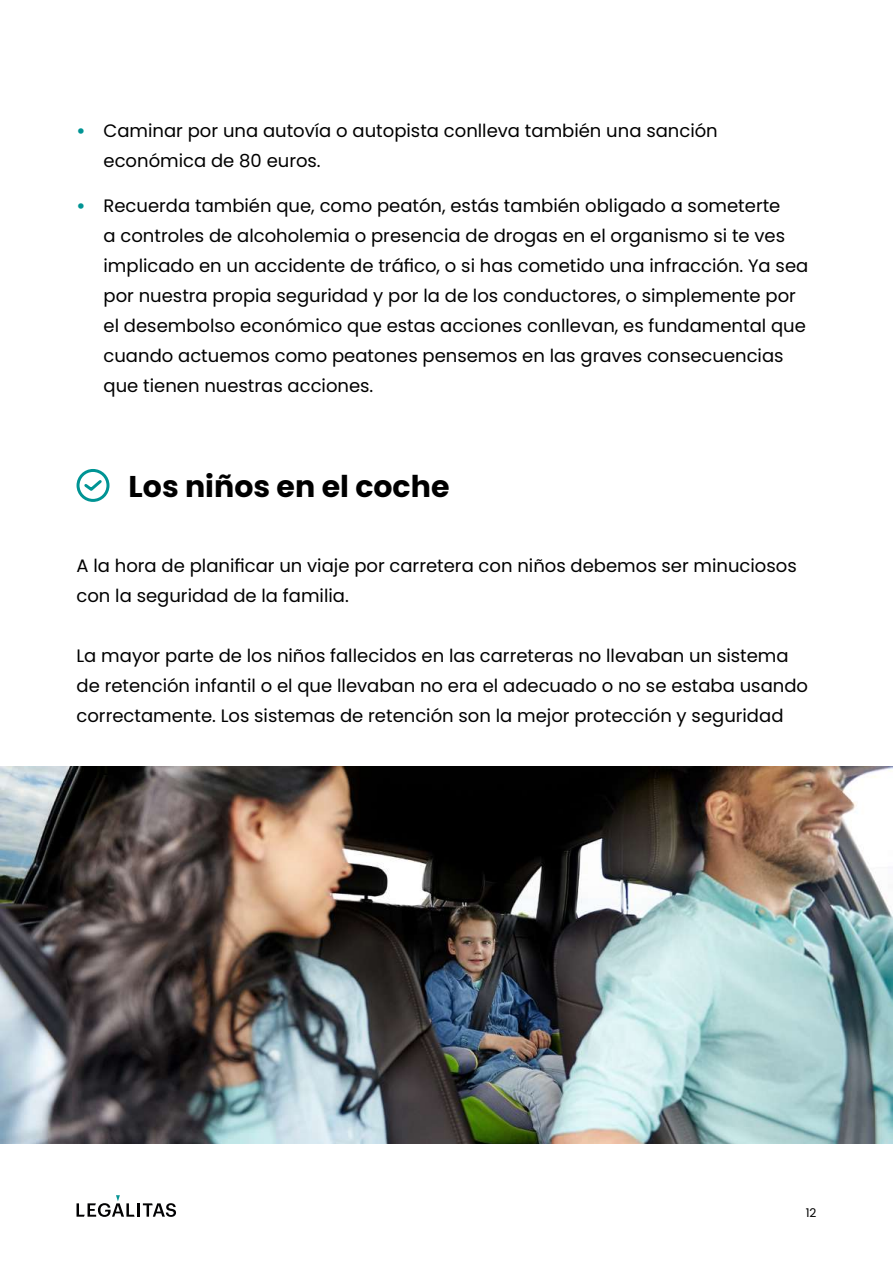
<style>
.page{position:relative;width:893px;height:1263px;background:#fff}
.page>*{position:absolute;margin:0;border:0;box-sizing:border-box;transform-origin:0 0}
.t1{font:700 30px "Poppins";color:#000}
.t2{font:18px/30px "Poppins";color:#000}
.t3{font:12px "Poppins";color:#000}
.s1{font-weight:700;color:#009494}
</style>
<div class="page">
<hr style="left:137px;top:1203px;width:3px;height:14px;background:#020203">
<svg style="left:143px;top:1203px;width:33px;height:14px"></svg>
<svg style="left:77px;top:1195px;width:58px;height:22px"></svg>
<div style="left:77px;top:469px;width:32px;height:33px;border:3px solid #009494;border-radius:50%"></div>
<svg style="left:82px;top:477px;width:22px;height:16px"></svg>
<img style="left:0;top:767px;width:893px;height:377px">
<p class="t2" style="left:104px;top:115px;width:616px;text-indent:-27px"><span class="s1">•</span> Caminar por una autovía o autopista conlleva también una sanción económica de 80 euros.</p>
<p class="t2" style="left:104px;top:190px;width:706px;text-indent:-27px"><span class="s1">•</span> Recuerda también que, como peatón, estás también obligado a someterte<br>a controles de alcoholemia o presencia de drogas en el organismo si te ves implicado en un accidente de tráfico, o si has cometido una infracción. Ya sea por nuestra propia seguridad y por la de los conductores, o simplemente por el desembolso económico que estas acciones conllevan, es fundamental que cuando actuemos como peatones pensemos en las graves consecuencias que tienen nuestras acciones.</p>
<h1 class="t1" style="left:129px;top:469px;width:322px">Los niños en el coche</h1>
<p class="t2" style="left:77px;top:550px;width:722px">A la hora de planificar un viaje por carretera con niños debemos ser minuciosos con la seguridad de la familia.</p>
<p class="t2" style="left:77px;top:640px;width:733px">La mayor parte de los niños fallecidos en las carreteras no llevaban un sistema de retención infantil o el que llevaban no era el adecuado o no se estaba usando correctamente. Los sistemas de retención son la mejor protección y seguridad</p>
<p class="t3" style="left:806px;top:1206px;width:12px">12</p>
</div>
